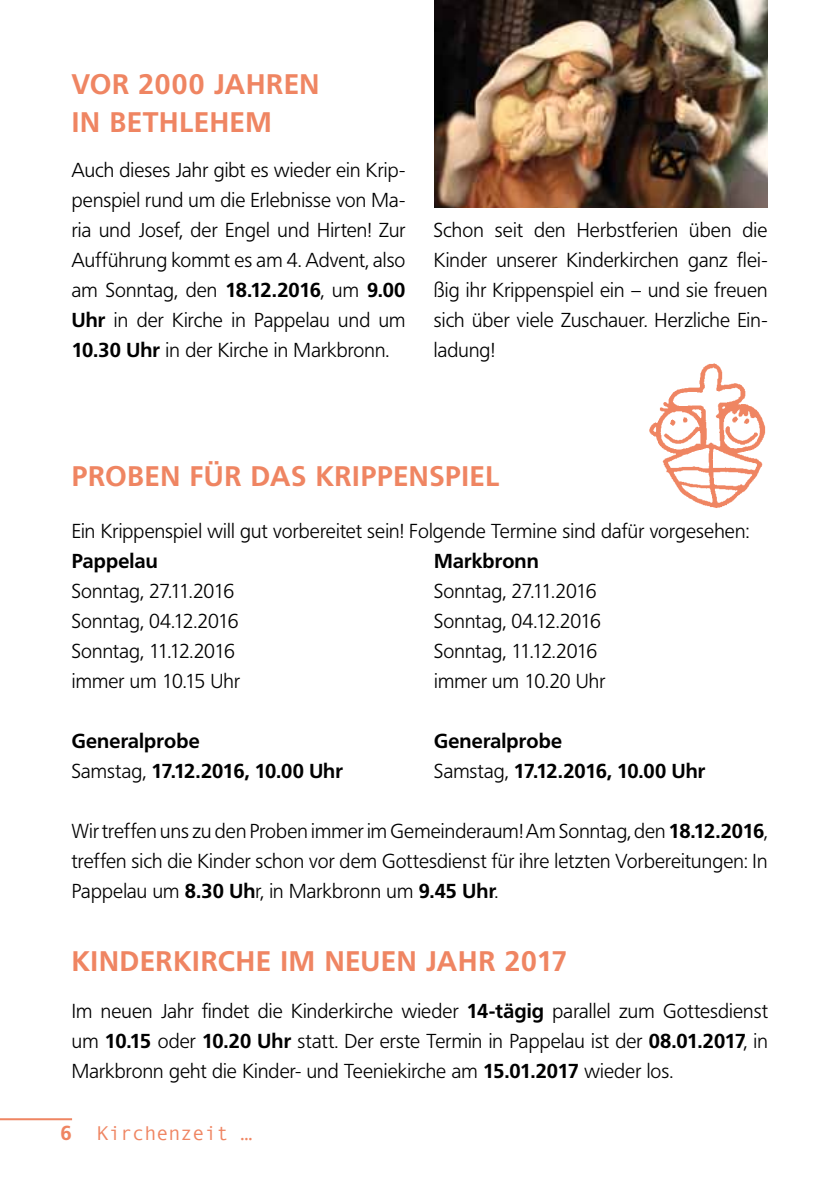
<style>
.page{position:relative;width:840px;height:1191px;background:#fff}
.page>*{position:absolute;margin:0;border:0;box-sizing:border-box;transform-origin:0 0}
.t1{font:700 28px/38px "Frutiger BQ";letter-spacing:.035em;color:#ef8562}
.t2{font:300 20px/30px "Frutiger BQ";letter-spacing:.005em;color:#000;text-align:justify}
.t3{font:700 20px/30px "Frutiger BQ";letter-spacing:.005em;color:#000}
.t4{font:20px "Andale Mono";color:#ef8562}
.s1{font-weight:700}
.s2{font-weight:300}
.s3{font-family:"Frutiger BQ";font-weight:700}
</style>
<div class="page">
<hr style="left:0;top:1118px;width:72px;height:2px;background:#ef8562">
<img style="left:649px;top:363px;width:117px;height:145px">
<img style="left:434px;top:0;width:333px;height:207px">
<h1 class="t1" style="left:72px;top:65px;width:249px">VOR 2000 JAHREN<br>IN BETHLEHEM</h1>
<p class="t2" style="left:72px;top:156px;width:335px">Auch dieses Jahr gibt es wieder ein Krip&shy;penspiel rund um die Erlebnisse von Ma&shy;ria und Josef, der Engel und Hirten! Zur Aufführung kommt es am 4. Advent, also am Sonntag, den <span class="s1">18.12.2016</span>, um <span class="s1">9.00<br>UHR</span> in der Kirche in Pappelau und um <span class="s1">10.30 UHR</span> in der Kirche in Markbronn.</p>
<p class="t2" style="left:433px;top:216px;width:335px">Schon seit den Herbstferien üben die Kinder unserer Kinderkirchen ganz flei&shy;ßig ihr Krippenspiel ein – und sie freuen sich über viele Zuschauer. Herzliche Ein&shy;ladung!</p>
<h1 class="t1" style="left:72px;top:457px;width:429px">PROBEN FÜR DAS KRIPPENSPIEL</h1>
<p class="t2" style="left:72px;top:516px;width:678px">Ein Krippenspiel will gut vorbereitet sein! Folgende Termine sind dafür vorgesehen:</p>
<p class="t3" style="left:72px;top:545px;width:87px">PAPPELAU</p>
<p class="t2" style="left:72px;top:576px;width:170px;text-align:left">Sonntag, 27.11.2016<br>Sonntag, 04.12.2016<br>Sonntag, 11.12.2016 immer um 10.15 Uhr</p>
<p class="t3" style="left:72px;top:725px;width:272px">GENERALPROBE<br><span class="s2">Samstag,</span> 17.12.2016, 10.00 UHR</p>
<p class="t3" style="left:434px;top:545px;width:106px">MARKBRONN</p>
<p class="t2" style="left:434px;top:576px;width:172px;text-align:left">Sonntag, 27.11.2016<br>Sonntag, 04.12.2016<br>Sonntag, 11.12.2016 immer um 10.20 Uhr</p>
<p class="t3" style="left:434px;top:725px;width:272px">GENERALPROBE<br><span class="s2">Samstag,</span> 17.12.2016, 10.00 UHR</p>
<p class="t2" style="left:72px;top:816px;width:697px">Wir treffen uns zu den Proben immer im Gemeinderaum! Am Sonntag, den <span class="s1">18.12.2016</span>, treffen sich die Kinder schon vor dem Gottesdienst für ihre letzten Vorbereitungen: In Pappelau um <span class="s1">8.30 UH</span>r, in Markbronn um <span class="s1">9.45 UHR</span>.</p>
<h1 class="t1" style="left:72px;top:942px;width:496px">KINDERKIRCHE IM NEUEN JAHR 2017</h1>
<p class="t2" style="left:72px;top:996px;width:697px">Im neuen Jahr findet die Kinderkirche wieder <span class="s1">14-TÄGIG</span> parallel zum Gottesdienst um <span class="s1">10.15</span> oder <span class="s1">10.20 UHR</span> statt. Der erste Termin in Pappelau ist der <span class="s1">08.01.2017</span>, in Markbronn geht die Kinder- und Teeniekirche am <span class="s1">15.01.2017</span> wieder los.</p>
<p class="t4" style="left:60px;top:1120px;width:193px"><span class="s3">6</span> Kirchenzeit …</p>
</div>
